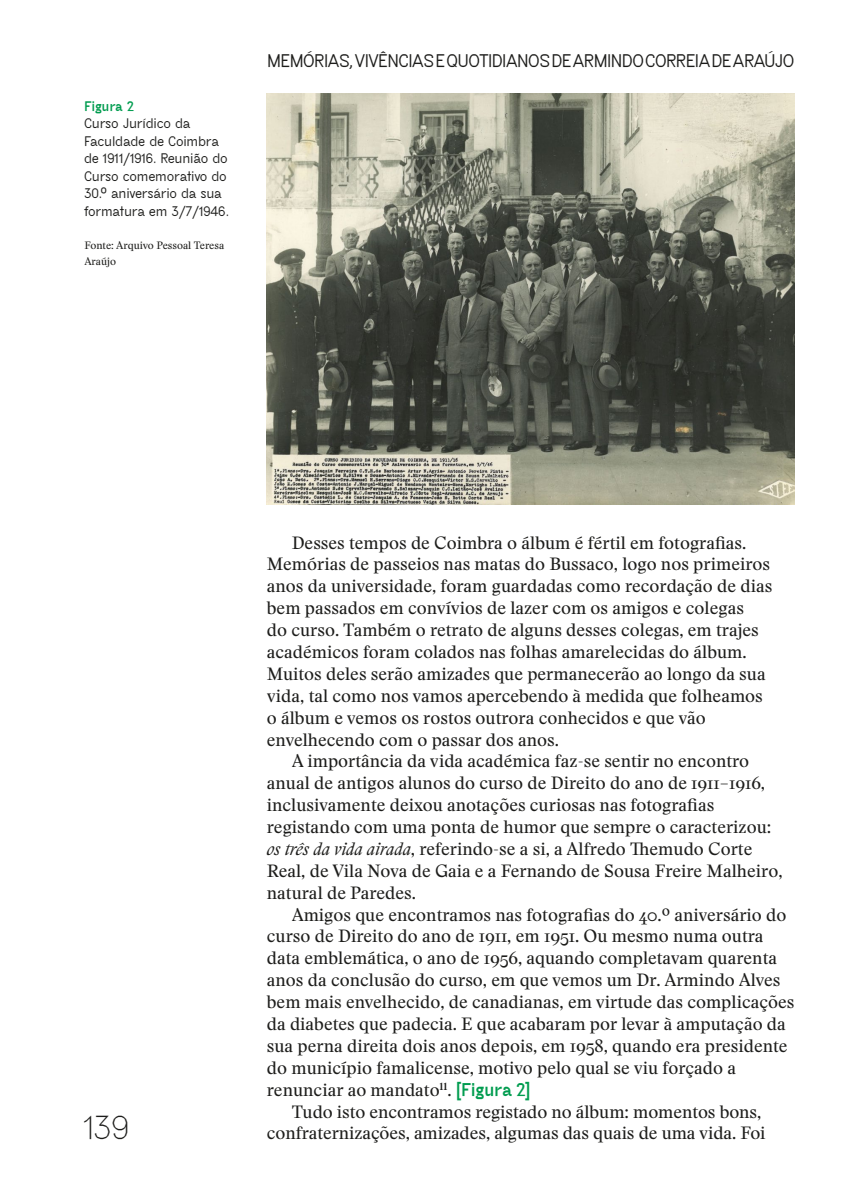
<style>
.page{position:relative;width:844px;height:1191px;background:#fff}
.page>*{position:absolute;margin:0;border:0;box-sizing:border-box;transform-origin:0 0}
.t1{font:31.5px "MAD Sans Fill";color:#1d1d1b}
.t2{font:17.5px/21.9px "Stanley";color:#1d1d1b}
.t3{font:700 17.32px "MAD Sans Fill";letter-spacing:-.025em;color:#1d1d1b}
.t4{font:700 13.12px/17.5px "MAD Sans Fill";color:#1d1d1b}
.t5{font:900 13.12px "MAD Sans Fill";color:#009c4f}
.t6{font:10.5px/15.8px "Stanley";color:#1d1d1b}
.s1{font-style:italic}
.s2{font-family:"MAD Sans Fill";font-weight:900;color:#009c4f}
</style>
<div class="page">
<img style="left:267px;top:93px;width:527px;height:412px">
<p class="t5" style="left:84px;top:98px;width:52px">Figura 2</p>
<p class="t4" style="left:84px;top:115px;width:146px">Curso Jurídico da<br>Faculdade de Coimbra de 1911/1916. Reunião do<br>Curso comemorativo do<br>30.º aniversário da sua formatura em 3/7/1946.</p>
<p class="t6" style="left:84px;top:237px;width:141px">Fonte: Arquivo Pessoal Teresa<br>Araújo</p>
<p class="t3" style="left:267px;top:51px;width:57px">Memórias</p>
<p class="t3" style="left:349px;top:51px;width:49px">, vivências</p>
<p class="t3" style="left:435px;top:51px;width:22px">equotidianos</p>
<p class="t3" style="left:551px;top:51px;width:44px">de Armindo</p>
<p class="t3" style="left:645px;top:51px;width:20px">Correia</p>
<p class="t3" style="left:711px;top:51px;width:44px">de Araújo</p>
<h1 class="t1" style="left:84px;top:1110px;width:47px">139</h1>
<p class="t2" style="left:267px;top:531px;width:507px;text-indent:25px">Desses tempos de Coimbra o álbum é fértil em fotografias.<br>Memórias de passeios nas matas do Bussaco, logo nos primeiros anos da universidade, foram guardadas como recordação de dias bem passados em convívios de lazer com os amigos e colegas<br>do curso. Também o retrato de alguns desses colegas, em trajes académicos foram colados nas folhas amarelecidas do álbum.<br>Muitos deles serão amizades que permanecerão ao longo da sua vida, tal como nos vamos apercebendo à medida que folheamos o álbum e vemos os rostos outrora conhecidos e que vão envelhecendo com o passar dos anos.</p>
<p class="t2" style="left:267px;top:750px;width:517px;text-indent:25px">A importância da vida académica faz-se sentir no encontro anual de antigos alunos do curso de Direito do ano de 1911–1916, inclusivamente deixou anotações curiosas nas fotografias registando com uma ponta de humor que sempre o caracterizou: <span class="s1">os três da vida airada</span>, referindo-se a si, a Alfredo Themudo Corte Real, de Vila Nova de Gaia e a Fernando de Sousa Freire Malheiro, natural de Paredes.</p>
<p class="t2" style="left:291px;top:903px;width:496px">Amigos que encontramos nas fotografias do 40.º aniversário do</p>
<p class="t2" style="left:267px;top:925px;width:498px">curso de Direito do ano de 1911, em 1951. Ou mesmo numa outra</p>
<p class="t2" style="left:267px;top:947px;width:511px">data emblemática, o ano de 1956, aquando completavam quarenta</p>
<p class="t2" style="left:267px;top:969px;width:515px">anos da conclusão do curso, em que vemos um Dr. Armindo Alves</p>
<p class="t2" style="left:267px;top:991px;width:529px">bem mais envelhecido, de canadianas, em virtude das complicações</p>
<p class="t2" style="left:267px;top:1013px;width:520px">da diabetes que padecia. E que acabaram por levar à amputação da</p>
<p class="t2" style="left:267px;top:1035px;width:522px">sua perna direita dois anos depois, em 1958, quando era presidente</p>
<p class="t2" style="left:267px;top:1056px;width:470px">do município famalicense, motivo pelo qual se viu forçado a</p>
<p class="t2" style="left:267px;top:1078px;width:265px">renunciar ao mandato<sup>11</sup>. <span class="s2">[Figura 2]</span></p>
<p class="t2" style="left:291px;top:1100px;width:471px">Tudo isto encontramos registado no álbum: momentos bons,</p>
<p class="t2" style="left:267px;top:1122px;width:500px">confraternizações, amizades, algumas das quais de uma vida. Foi</p>
</div>
